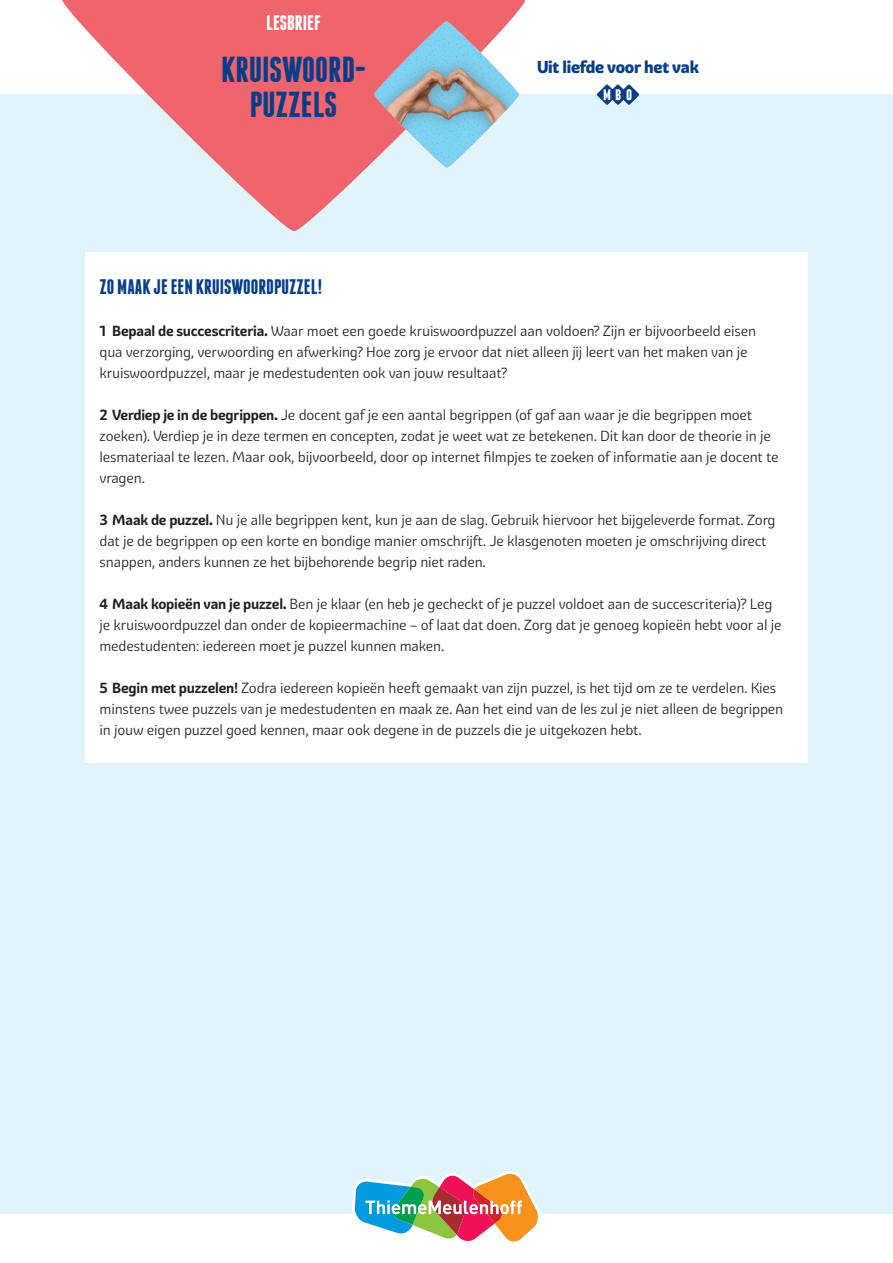
<style>
.page{position:relative;width:893px;height:1263px;background:#fff}
.page>*{position:absolute;margin:0;border:0;box-sizing:border-box;transform-origin:0 0}
.t1{font:700 36px/34.5px "Franchise";color:#083e89;text-align:center}
.t2{font:700 21px "Franchise";color:#083e89}
.t3{font:700 21px "Franchise";color:#fff}
.t4{font:800 16.65px "Graviola";letter-spacing:-.015em;color:#083e89}
.t5{font:14.25px/21px "Graviola";letter-spacing:-.015em;color:#231f20}
.s1{font-weight:700}
</style>
<div class="page">
<div style="left:0;top:94px;width:893px;height:1120px;background:#e1f4fc"></div>
<svg style="left:352px;top:1171px;width:189px;height:71px"></svg>
<svg style="left:62px;top:0;width:463px;height:231px;fill:#f0646b"></svg>
<svg style="left:596px;top:84px;width:44px;height:21px"></svg>
<img style="left:373px;top:21px;width:147px;height:147px">
<div style="left:85px;top:252px;width:723px;height:510px;background:#fff"></div>
<h2 class="t3" style="left:266px;top:13px;width:56px">LESBRIEF</h2>
<h1 class="t1" style="left:221px;top:52px;width:146px">KRUISWOORD-<br>PUZZELS</h1>
<p class="t4" style="left:537px;top:56px;width:163px">Uit liefde voor het vak</p>
<h2 class="t2" style="left:100px;top:277px;width:224px">ZO MAAK JE EEN KRUISWOORDPUZZEL!</h2>
<p class="t5" style="left:100px;top:321px;width:658px"><span class="s1">1 Bepaal de succescriteria.</span> Waar moet een goede kruiswoordpuzzel aan voldoen? Zijn er bijvoorbeeld eisen qua verzorging, verwoording en afwerking? Hoe zorg je ervoor dat niet alleen jij leert van het maken van je kruiswoordpuzzel, maar je medestudenten ook van jouw resultaat?</p>
<p class="t5" style="left:100px;top:405px;width:681px"><span class="s1">2 Verdiep je in de begrippen.</span> Je docent gaf je een aantal begrippen (of gaf aan waar je die begrippen moet zoeken). Verdiep je in deze termen en concepten, zodat je weet wat ze betekenen. Dit kan door de theorie in je lesmateriaal te lezen. Maar ook, bijvoorbeeld, door op internet filmpjes te zoeken of informatie aan je docent te vragen.</p>
<p class="t5" style="left:100px;top:510px;width:678px"><span class="s1">3 Maak de puzzel.</span> Nu je alle begrippen kent, kun je aan de slag. Gebruik hiervoor het bijgeleverde format. Zorg dat je de begrippen op een korte en bondige manier omschrijft. Je klasgenoten moeten je omschrijving direct snappen, anders kunnen ze het bijbehorende begrip niet raden.</p>
<p class="t5" style="left:100px;top:594px;width:684px"><span class="s1">4 Maak kopieën van je puzzel.</span> Ben je klaar (en heb je gecheckt of je puzzel voldoet aan de succescriteria)? Leg je kruiswoordpuzzel dan onder de kopieermachine – of laat dat doen. Zorg dat je genoeg kopieën hebt voor al je medestudenten: iedereen moet je puzzel kunnen maken.</p>
<p class="t5" style="left:100px;top:678px;width:685px"><span class="s1">5 Begin met puzzelen!</span> Zodra iedereen kopieën heeft gemaakt van zijn puzzel, is het tijd om ze te verdelen. Kies minstens twee puzzels van je medestudenten en maak ze. Aan het eind van de les zul je niet alleen de begrippen in jouw eigen puzzel goed kennen, maar ook degene in de puzzels die je uitgekozen hebt.</p>
</div>
